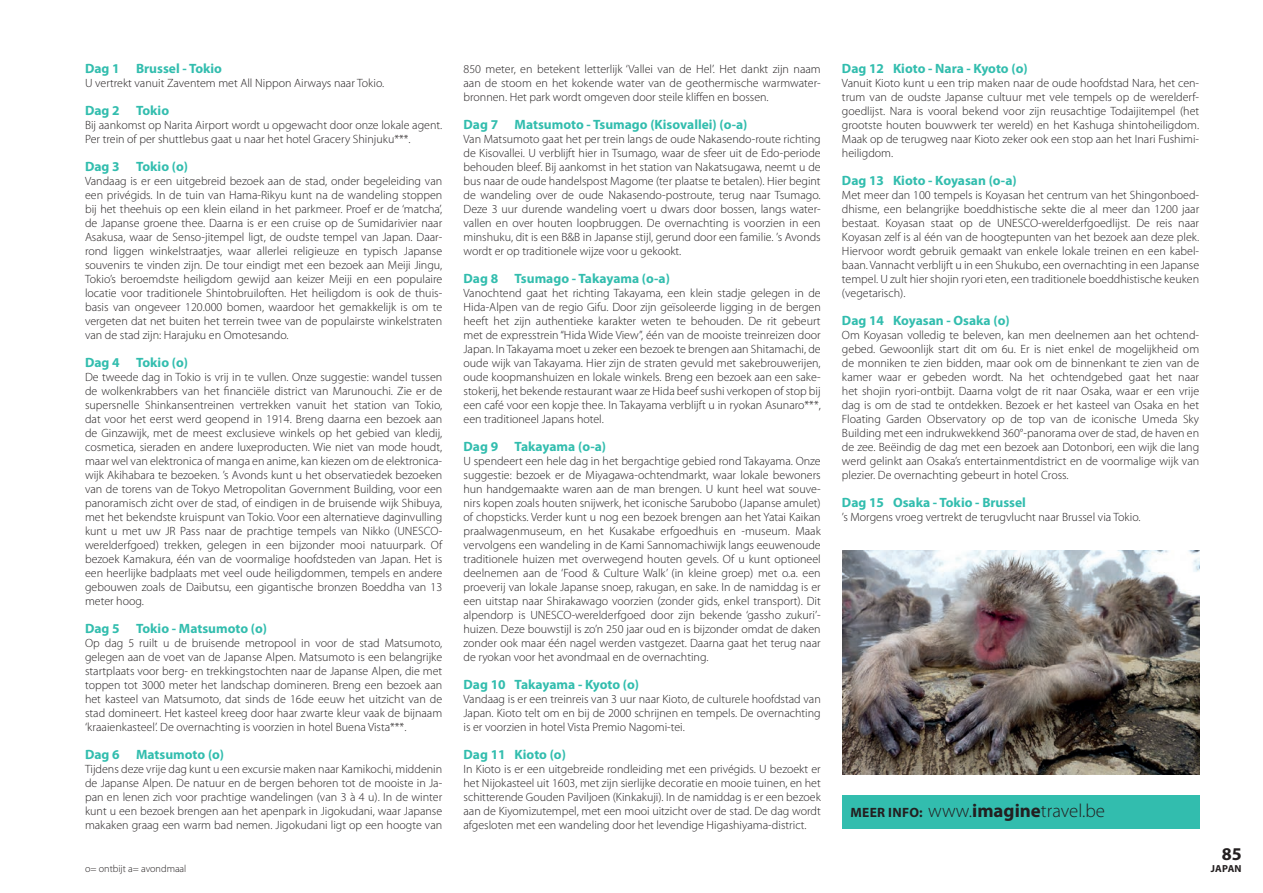
<style>
.page{position:relative;width:1263px;height:893px;background:#fff}
.page>*{position:absolute;margin:0;border:0;box-sizing:border-box;transform-origin:0 0}
.t1{font:300 18.9px "Myriad Pro";color:#231f20}
.t2{font:700 18px "Myriad Pro";color:#231f20}
.t3{font:700 13.5px "Myriad Pro";color:#32bdae}
.t4{font:300 12px/14px "Myriad Pro";color:#231f20;text-align:justify}
.t5{font:300 10.2px "Myriad Pro";color:#231f20}
.t6{font:700 10.2px "Myriad Pro";letter-spacing:.02em;color:#231f20}
.s1{font-weight:700;font-size:13.5px}
.s2{font-weight:700}
</style>
<div class="page">
<div style="left:842px;top:795px;width:357px;height:34px;background:#32bdae"></div>
<img style="left:842px;top:551px;width:357px;height:223px">
<p class="t3" style="left:85px;top:60px;width:139px">Dag 1 Brussel - Tokio</p>
<p class="t4" style="left:85px;top:76px;width:301px">U vertrekt vanuit Zaventem met All Nippon Airways naar Tokio.</p>
<p class="t3" style="left:85px;top:102px;width:86px">Dag 2 Tokio</p>
<p class="t4" style="left:85px;top:118px;width:359px">Bij aankomst op Narita Airport wordt u opgewacht door onze lokale agent.<br>Per trein of per shuttlebus gaat u naar het hotel Gracery Shinjuku***.</p>
<p class="t3" style="left:85px;top:158px;width:104px">Dag 3 Tokio (o)</p>
<p class="t4" style="left:85px;top:174px;width:359px">Vandaag is er een uitgebreid bezoek aan de stad, onder begeleiding van een privégids. In de tuin van Hama-Rikyu kunt na de wandeling stoppen bij het theehuis op een klein eiland in het parkmeer. Proef er de ‘matcha’, de Japanse groene thee. Daarna is er een cruise op de Sumidarivier naar Asakusa, waar de Senso-jitempel ligt, de oudste tempel van Japan. Daar&shy;rond liggen winkelstraatjes, waar allerlei religieuze en typisch Japanse souvenirs te vinden zijn. De tour eindigt met een bezoek aan Meiji Jingu, Tokio’s beroemdste heiligdom gewijd aan keizer Meiji en een populaire locatie voor traditionele Shintobruiloften. Het heiligdom is ook de thuis&shy;basis van ongeveer 120.000 bomen, waardoor het gemakkelijk is om te vergeten dat net buiten het terrein twee van de populairste winkelstraten van de stad zijn: Harajuku en Omotesando.</p>
<p class="t3" style="left:85px;top:354px;width:104px">Dag 4 Tokio (o)</p>
<p class="t4" style="left:85px;top:370px;width:359px">De tweede dag in Tokio is vrij in te vullen. Onze suggestie: wandel tussen de wolkenkrabbers van het financiële district van Marunouchi. Zie er de supersnelle Shinkansentreinen vertrekken vanuit het station van Tokio, dat voor het eerst werd geopend in 1914. Breng daarna een bezoek aan de Ginzawijk, met de meest exclusieve winkels op het gebied van kledij, cosmetica, sieraden en andere luxeproducten. Wie niet van mode houdt, maar wel van elektronica of manga en anime, kan kiezen om de elektronica&shy;wijk Akihabara te bezoeken. ’s Avonds kunt u het observatiedek bezoeken van de torens van de Tokyo Metropolitan Government Building, voor een panoramisch zicht over de stad, of eindigen in de bruisende wijk Shibuya, met het bekendste kruispunt van Tokio. Voor een alternatieve daginvulling kunt u met uw JR Pass naar de prachtige tempels van Nikko (UNESCO&shy;werelderfgoed) trekken, gelegen in een bijzonder mooi natuurpark. Of bezoek Kamakura, één van de voormalige hoofdsteden van Japan. Het is een heerlijke badplaats met veel oude heiligdommen, tempels en andere gebouwen zoals de Daibutsu, een gigantische bronzen Boeddha van 13 meter hoog.</p>
<p class="t3" style="left:85px;top:620px;width:183px">Dag 5 Tokio - Matsumoto (o)</p>
<p class="t4" style="left:85px;top:636px;width:359px">Op dag 5 ruilt u de bruisende metropool in voor de stad Matsumoto, gelegen aan de voet van de Japanse Alpen. Matsumoto is een belangrijke startplaats voor berg- en trekkingstochten naar de Japanse Alpen, die met toppen tot 3000 meter het landschap domineren. Breng een bezoek aan het kasteel van Matsumoto, dat sinds de 16de eeuw het uitzicht van de stad domineert. Het kasteel kreeg door haar zwarte kleur vaak de bijnaam ‘kraaienkasteel’. De overnachting is voorzien in hotel Buena Vista***.</p>
<p class="t3" style="left:85px;top:746px;width:141px">Dag 6 Matsumoto (o)</p>
<p class="t4" style="left:85px;top:762px;width:359px">Tijdens deze vrije dag kunt u een excursie maken naar Kamikochi, middenin de Japanse Alpen. De natuur en de bergen behoren tot de mooiste in Ja&shy;pan en lenen zich voor prachtige wandelingen (van 3 à 4 u). In de winter kunt u een bezoek brengen aan het apenpark in Jigokudani, waar Japanse makaken graag een warm bad nemen. Jigokudani ligt op een hoogte van</p>
<p class="t4" style="left:463px;top:62px;width:359px">850 meter, en betekent letterlijk ‘Vallei van de Hel’. Het dankt zijn naam aan de stoom en het kokende water van de geothermische warmwater&shy;bronnen. Het park wordt omgeven door steile kliffen en bossen.</p>
<p class="t3" style="left:463px;top:116px;width:285px">Dag 7 Matsumoto - Tsumago (Kisovallei) (o-a)</p>
<p class="t4" style="left:463px;top:132px;width:359px">Van Matsumoto gaat het per trein langs de oude Nakasendo-route richting de Kisovallei. U verblijft hier in Tsumago, waar de sfeer uit de Edo-periode behouden bleef. Bij aankomst in het station van Nakatsugawa, neemt u de bus naar de oude handelspost Magome (ter plaatse te betalen). Hier begint de wandeling over de oude Nakasendo-postroute, terug naar Tsumago.<br>Deze 3 uur durende wandeling voert u dwars door bossen, langs water&shy;vallen en over houten loopbruggen. De overnachting is voorzien in een minshuku, dit is een B&amp;B in Japanse stijl, gerund door een familie. ’s Avonds wordt er op traditionele wijze voor u gekookt.</p>
<p class="t3" style="left:463px;top:270px;width:208px">Dag 8 Tsumago - Takayama (o-a)</p>
<p class="t4" style="left:463px;top:286px;width:359px">Vanochtend gaat het richting Takayama, een klein stadje gelegen in de Hida-Alpen van de regio Gifu. Door zijn geïsoleerde ligging in de bergen heeft het zijn authentieke karakter weten te behouden. De rit gebeurt met de expresstrein “Hida Wide View”, één van de mooiste treinreizen door Japan. In Takayama moet u zeker een bezoek te brengen aan Shitamachi, de oude wijk van Takayama. Hier zijn de straten gevuld met sakebrouwerijen, oude koopmanshuizen en lokale winkels. Breng een bezoek aan een sake&shy;stokerij, het bekende restaurant waar ze Hida beef sushi verkopen of stop bij een café voor een kopje thee. In Takayama verblijft u in ryokan Asunaro***, een traditioneel Japans hotel.</p>
<p class="t3" style="left:463px;top:438px;width:144px">Dag 9 Takayama (o-a)</p>
<p class="t4" style="left:463px;top:454px;width:359px">U spendeert een hele dag in het bergachtige gebied rond Takayama. Onze suggestie: bezoek er de Miyagawa-ochtendmarkt, waar lokale bewoners hun handgemaakte waren aan de man brengen. U kunt heel wat souve&shy;nirs kopen zoals houten snijwerk, het iconische Sarubobo (Japanse amulet) of chopsticks. Verder kunt u nog een bezoek brengen aan het Yatai Kaikan praalwagenmuseum, en het Kusakabe erfgoedhuis en -museum. Maak vervolgens een wandeling in de Kami Sannomachiwijk langs eeuwenoude traditionele huizen met overwegend houten gevels. Of u kunt optioneel deelnemen aan de ‘Food &amp; Culture Walk’ (in kleine groep) met o.a. een proeverij van lokale Japanse snoep, rakugan, en sake. In de namiddag is er een uitstap naar Shirakawago voorzien (zonder gids, enkel transport). Dit alpendorp is UNESCO-werelderfgoed door zijn bekende ‘gassho zukuri’- huizen. Deze bouwstijl is zo’n 250 jaar oud en is bijzonder omdat de daken zonder ook maar één nagel werden vastgezet. Daarna gaat het terug naar de ryokan voor het avondmaal en de overnachting.</p>
<p class="t3" style="left:463px;top:676px;width:177px">Dag 10 Takayama - Kyoto (o)</p>
<p class="t4" style="left:463px;top:692px;width:359px">Vandaag is er een treinreis van 3 uur naar Kioto, de culturele hoofdstad van Japan. Kioto telt om en bij de 2000 schrijnen en tempels. De overnachting is er voorzien in hotel Vista Premio Nagomi-tei.</p>
<p class="t3" style="left:463px;top:746px;width:104px">Dag 11 Kioto (o)</p>
<p class="t4" style="left:463px;top:762px;width:359px">In Kioto is er een uitgebreide rondleiding met een privégids. U bezoekt er het Nijokasteel uit 1603, met zijn sierlijke decoratie en mooie tuinen, en het schitterende Gouden Paviljoen (Kinkakuji). In de namiddag is er een bezoek aan de Kiyomizutempel, met een mooi uitzicht over de stad. De dag wordt afgesloten met een wandeling door het levendige Higashiyama-district.</p>
<p class="t3" style="left:842px;top:60px;width:187px">Dag 12 Kioto - Nara - Kyoto (o)</p>
<p class="t4" style="left:842px;top:76px;width:359px">Vanuit Kioto kunt u een trip maken naar de oude hoofdstad Nara, het cen&shy;trum van de oudste Japanse cultuur met vele tempels op de werelderf&shy;goedlijst. Nara is vooral bekend voor zijn reusachtige Todaijitempel (het grootste houten bouwwerk ter wereld) en het Kashuga shintoheiligdom.<br>Maak op de terugweg naar Kioto zeker ook een stop aan het Inari Fushimi&shy;heiligdom.</p>
<p class="t3" style="left:842px;top:172px;width:176px">Dag 13 Kioto - Koyasan (o-a)</p>
<p class="t4" style="left:842px;top:188px;width:359px">Met meer dan 100 tempels is Koyasan het centrum van het Shingonboed&shy;dhisme, een belangrijke boeddhistische sekte die al meer dan 1200 jaar bestaat. Koyasan staat op de UNESCO-werelderfgoedlijst. De reis naar Koyasan zelf is al één van de hoogtepunten van het bezoek aan deze plek.<br>Hiervoor wordt gebruik gemaakt van enkele lokale treinen en een kabel&shy;baan. Vannacht verblijft u in een Shukubo, een overnachting in een Japanse tempel. U zult hier shojin ryori eten, een traditionele boeddhistische keuken (vegetarisch).</p>
<p class="t3" style="left:842px;top:312px;width:169px">Dag 14 Koyasan - Osaka (o)</p>
<p class="t4" style="left:842px;top:328px;width:359px">Om Koyasan volledig te beleven, kan men deelnemen aan het ochtend&shy;gebed. Gewoonlijk start dit om 6u. Er is niet enkel de mogelijkheid om de monniken te zien bidden, maar ook om de binnenkant te zien van de kamer waar er gebeden wordt. Na het ochtendgebed gaat het naar het shojin ryori-ontbijt. Daarna volgt de rit naar Osaka, waar er een vrije dag is om de stad te ontdekken. Bezoek er het kasteel van Osaka en het Floating Garden Observatory op de top van de iconische Umeda Sky Building met een indrukwekkend 360°-panorama over de stad, de haven en de zee. Beëindig de dag met een bezoek aan Dotonbori, een wijk die lang werd gelinkt aan Osaka’s entertainmentdistrict en de voormalige wijk van plezier. De overnachting gebeurt in hotel Cross.</p>
<p class="t3" style="left:842px;top:494px;width:185px">Dag 15 Osaka - Tokio - Brussel</p>
<p class="t4" style="left:842px;top:510px;width:300px">’s Morgens vroeg vertrekt de terugvlucht naar Brussel via Tokio.</p>
<h1 class="t1" style="left:851px;top:800px;width:256px"><span class="s1">MEER INFO:</span> www.<span class="s2">imagine</span>travel.be</h1>
<h2 class="t2" style="left:1222px;top:842px;width:21px">85</h2>
<p class="t5" style="left:85px;top:863px;width:103px">o= ontbijt a= avondmaal</p>
<p class="t6" style="left:1211px;top:862px;width:32px">JAPAN</p>
</div>
